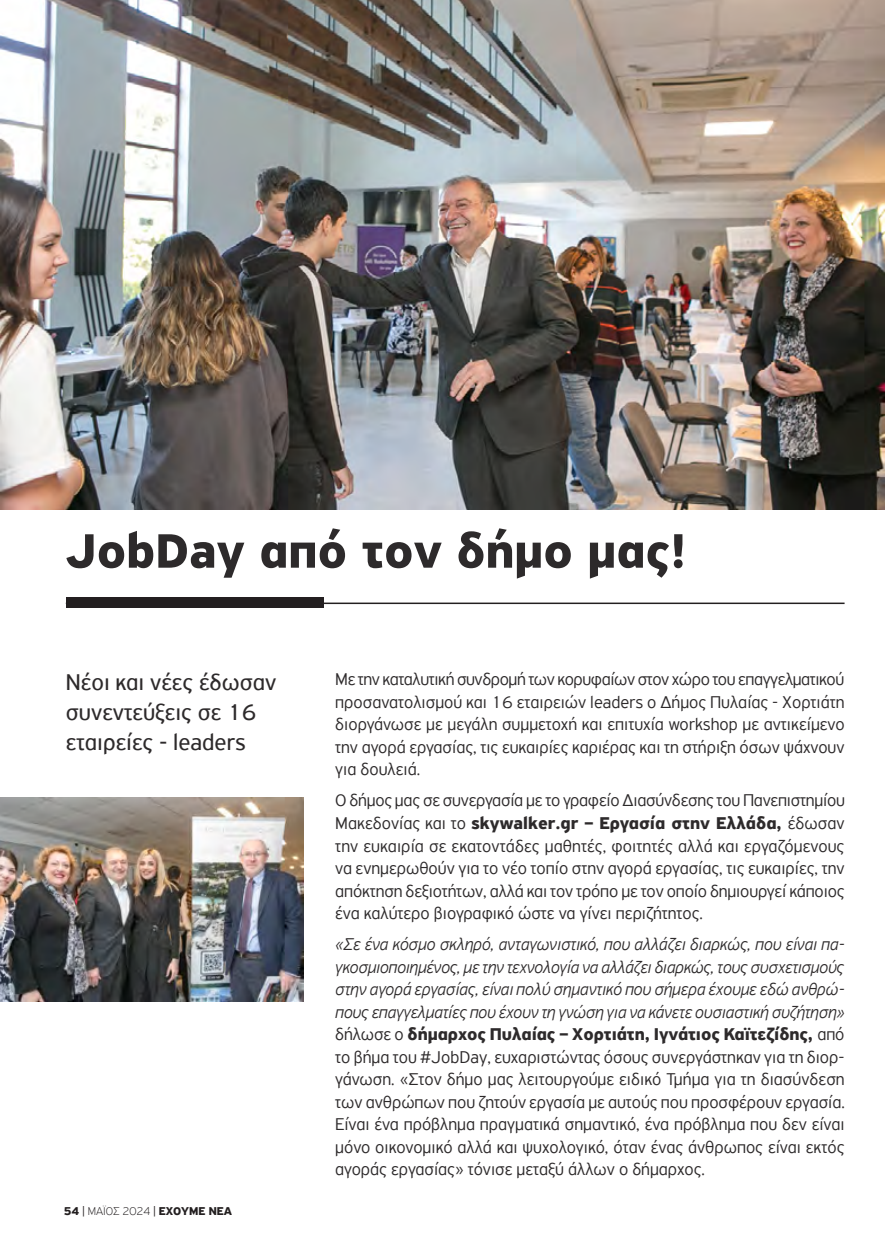
<style>
.page{position:relative;width:885px;height:1255px;background:#fff}
.page>*{position:absolute;margin:0;border:0;box-sizing:border-box;transform-origin:0 0}
.t1{font:700 51.3px "PF Highway Sans Pro";color:#2d2a2b}
.t2{font:24px/30px "PF Highway Sans Pro";color:#2d2a2b}
.t3{font:300 18px/22.5px "PF Highway Sans Pro";color:#2d2a2b;text-align:justify}
.t4{font:700 12px "PF Highway Sans Pro";color:#231f20}
.s1{font-weight:300}
.s2{font-weight:100}
.s3{font-weight:700}
.s4{font-style:italic}
</style>
<div class="page">
<img style="left:0;top:0;width:884px;height:509px">
<hr style="left:66px;top:602px;width:778px;height:2px;background:#231f20">
<div style="left:66px;top:597px;width:257px;height:11px;background:#231f20"></div>
<img style="left:0;top:797px;width:303px;height:204px">
<h1 class="t1" style="left:66px;top:521px;width:621px">JobDay από τον δήμο μας!</h1>
<h2 class="t2" style="left:66px;top:667px;width:212px">Νέοι και νέες έδωσαν συνεντεύξεις σε 16 εταιρείες - leaders</h2>
<p class="t4" style="left:64px;top:1203px;width:170px">54 <span class="s1">|</span> <span class="s2">ΜΑΪΟΣ 2024</span> <span class="s1">|</span> ΕΧΟΥΜΕ ΝΕΑ</p>
<p class="t3" style="left:335px;top:668px;width:510px">Με την καταλυτική συνδρομή των κορυφαίων στον χώρο του επαγγελματικού προσανατολισμού και 16 εταιρειών leaders ο Δήμος Πυλαίας - Χορτιάτη διοργάνωσε με μεγάλη συμμετοχή και επιτυχία workshop με αντικείμενο την αγορά εργασίας, τις ευκαιρίες καριέρας και τη στήριξη όσων ψάχνουν για δουλειά.</p>
<p class="t3" style="left:335px;top:789px;width:511px">Ο δήμος μας σε συνεργασία με το γραφείο Διασύνδεσης του Πανεπιστημίου Μακεδονίας και το <span class="s3">skywalker.gr – Εργασία στην Ελλάδα,</span> έδωσαν την ευκαιρία σε εκατοντάδες μαθητές, φοιτητές αλλά και εργαζόμενους να ενημερωθούν για το νέο τοπίο στην αγορά εργασίας, τις ευκαιρίες, την απόκτηση δεξιοτήτων, αλλά και τον τρόπο με τον οποίο δημιουργεί κάποιος ένα καλύτερο βιογραφικό ώστε να γίνει περιζήτητος.</p>
<p class="t3" style="left:335px;top:932px;width:511px"><span class="s4">«Σε ένα κόσμο σκληρό, ανταγωνιστικό, που αλλάζει διαρκώς, που είναι πα&shy;γκοσμιοποιημένος, με την τεχνολογία να αλλάζει διαρκώς, τους συσχετισμούς στην αγορά εργασίας, είναι πολύ σημαντικό που σήμερα έχουμε εδώ ανθρώ&shy;πους επαγγελματίες που έχουν τη γνώση για να κάνετε ουσιαστική συζήτηση» </span>δήλωσε ο <span class="s3">δήμαρχος Πυλαίας – Χορτιάτη, Ιγνάτιος Καϊτεζίδης,</span> από το βήμα του #JobDay, ευχαριστώντας όσους συνεργάστηκαν για τη διορ&shy;γάνωση. «Στον δήμο μας λειτουργούμε ειδικό Τμήμα για τη διασύνδεση των ανθρώπων που ζητούν εργασία με αυτούς που προσφέρουν εργασία.<br>Είναι ένα πρόβλημα πραγματικά σημαντικό, ένα πρόβλημα που δεν είναι μόνο οικονομικό αλλά και ψυχολογικό, όταν ένας άνθρωπος είναι εκτός αγοράς εργασίας» τόνισε μεταξύ άλλων ο δήμαρχος.</p>
</div>
